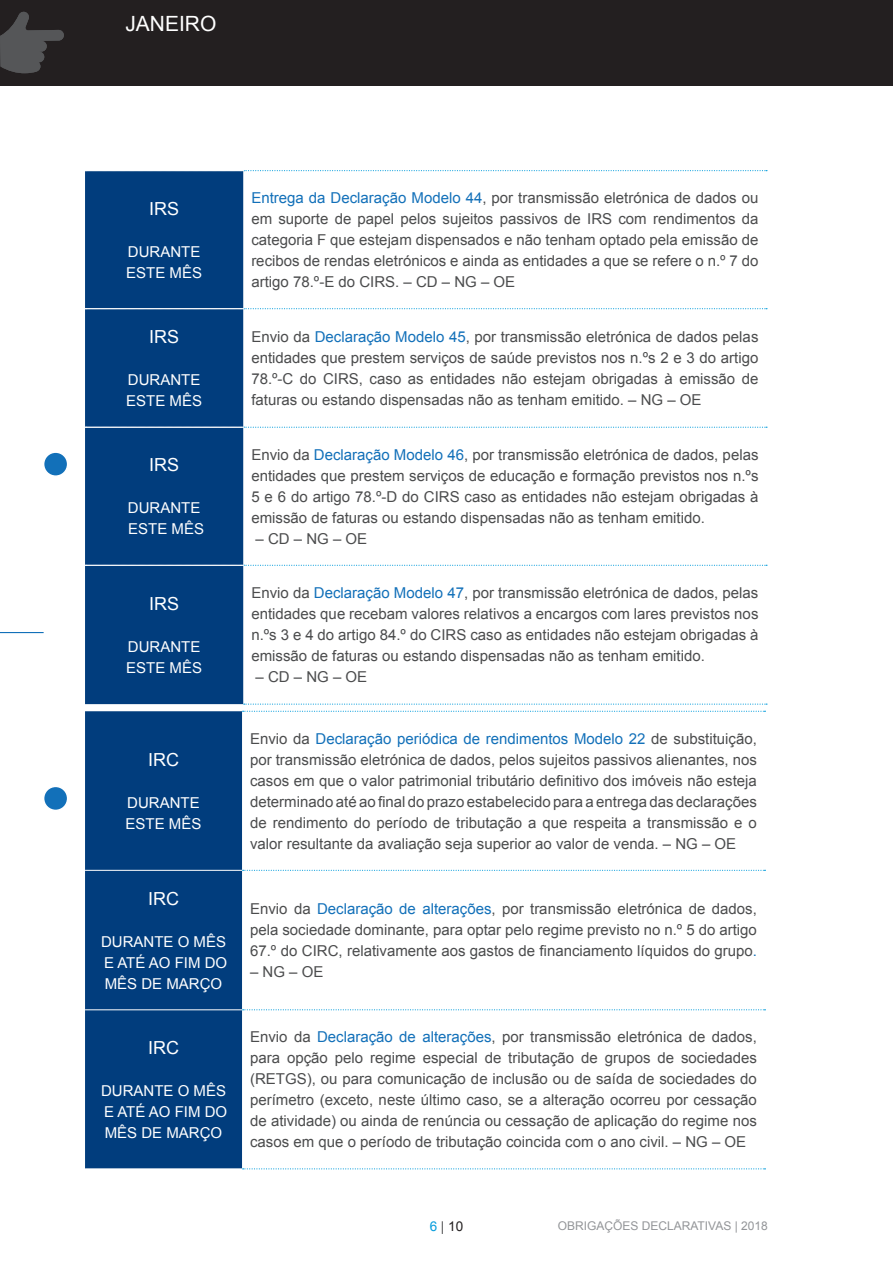
<style>
.page{position:relative;width:893px;height:1263px;background:#fff}
.page>*{position:absolute;margin:0;border:0;box-sizing:border-box;transform-origin:0 0}
.t1{font:21px "Arial";color:#fff}
.t2{font:18px "Arial";color:#fff}
.t3{font:15px/21px "Arial";color:#4b4c4d;text-align:justify}
.t4{font:15px/21px "Arial";color:#fff}
.t5{font:13.5px "Arial";color:#231f20}
.t6{font:12px "Arial";color:#939598}
.s1{color:#1270b9}
.s2{color:#069ddc}
.s3{color:#4b4c4d}
</style>
<div class="page">
<div style="left:44px;top:452px;width:24px;height:24px;background:#1270b9;border-radius:50%"></div>
<div style="left:43px;top:451px;width:25px;height:26px;border:2px solid #fff;border-radius:50%"></div>
<div style="left:44px;top:786px;width:24px;height:24px;background:#1270b9;border-radius:50%"></div>
<div style="left:43px;top:786px;width:25px;height:25px;border:2px solid #fff;border-radius:50%"></div>
<hr style="left:0;top:632px;width:44px;height:1px;background:#1270b9">
<div style="left:85px;top:171px;width:158px;height:533px;background:#013d7d"></div>
<svg style="left:244px;top:703px;width:523px;height:2px"></svg>
<svg style="left:85px;top:565px;width:682px;height:1px"></svg>
<svg style="left:243px;top:170px;width:524px;height:1px"></svg>
<svg style="left:85px;top:308px;width:682px;height:1px"></svg>
<svg style="left:85px;top:427px;width:682px;height:1px"></svg>
<div style="left:85px;top:711px;width:157px;height:457px;background:#013d7d"></div>
<svg style="left:243px;top:711px;width:522px;height:1px"></svg>
<svg style="left:243px;top:870px;width:522px;height:1px"></svg>
<svg style="left:243px;top:1009px;width:522px;height:1px"></svg>
<svg style="left:243px;top:1168px;width:522px;height:1px"></svg>
<hr style="left:85px;top:870px;width:157px;height:1px;background:#fff">
<hr style="left:85px;top:1009px;width:157px;height:1px;background:#fff">
<div style="left:0;top:0;width:893px;height:85px;background:#231f20"></div>
<svg style="left:0;top:12px;width:64px;height:61px"></svg>
<h1 class="t1" style="left:125px;top:10px;width:93px">JANEIRO</h1>
<p class="t2" style="left:149px;top:197px;width:32px">IRS</p>
<p class="t4" style="left:126px;top:241px;width:77px">DURANTE<br>ESTE MÊS</p>
<p class="t2" style="left:149px;top:325px;width:32px">IRS</p>
<p class="t4" style="left:126px;top:369px;width:77px">DURANTE<br>ESTE MÊS</p>
<p class="t2" style="left:149px;top:453px;width:32px">IRS</p>
<p class="t4" style="left:128px;top:498px;width:78px">DURANTE<br>ESTE MÊS</p>
<p class="t2" style="left:149px;top:592px;width:32px">IRS</p>
<p class="t4" style="left:126px;top:636px;width:77px">DURANTE<br>ESTE MÊS</p>
<p class="t2" style="left:148px;top:748px;width:32px">IRC</p>
<p class="t4" style="left:126px;top:792px;width:77px">DURANTE<br>ESTE MÊS</p>
<p class="t2" style="left:148px;top:886px;width:32px">IRC</p>
<p class="t4" style="left:101px;top:931px;width:128px;text-align:justify">DURANTE O MÊS E ATÉ AO FIM DO MÊS DE MARÇO</p>
<p class="t2" style="left:148px;top:1036px;width:32px">IRC</p>
<p class="t4" style="left:101px;top:1080px;width:128px;text-align:justify">DURANTE O MÊS E ATÉ AO FIM DO MÊS DE MARÇO</p>
<p class="t3" style="left:251px;top:188px;width:509px"><span class="s1">Entrega da Declaração Modelo 44</span>, por transmissão eletrónica de dados ou em suporte de papel pelos sujeitos passivos de IRS com rendimentos da categoria F que estejam dispensados e não tenham optado pela emissão de recibos de rendas eletrónicos e ainda as entidades a que se refere o n.º 7 do artigo 78.º-E do CIRS. – CD – NG – OE</p>
<p class="t3" style="left:251px;top:326px;width:509px">Envio da <span class="s1">Declaração Modelo 45</span>, por transmissão eletrónica de dados pelas entidades que prestem serviços de saúde previstos nos n.ºs 2 e 3 do artigo 78.º-C do CIRS, caso as entidades não estejam obrigadas à emissão de faturas ou estando dispensadas não as tenham emitido. – NG – OE</p>
<p class="t3" style="left:251px;top:444px;width:509px">Envio da <span class="s1">Declaração Modelo 46</span>, por transmissão eletrónica de dados, pelas entidades que prestem serviços de educação e formação previstos nos n.ºs 5 e 6 do artigo 78.º-D do CIRS caso as entidades não estejam obrigadas à emissão de faturas ou estando dispensadas não as tenham emitido.</p>
<p class="t3" style="left:255px;top:528px;width:113px">– CD – NG – OE</p>
<p class="t3" style="left:251px;top:582px;width:509px">Envio da <span class="s1">Declaração Modelo 47</span>, por transmissão eletrónica de dados, pelas entidades que recebam valores relativos a encargos com lares previstos nos n.ºs 3 e 4 do artigo 84.º do CIRS caso as entidades não estejam obrigadas à emissão de faturas ou estando dispensadas não as tenham emitido.</p>
<p class="t3" style="left:255px;top:666px;width:113px">– CD – NG – OE</p>
<p class="t3" style="left:250px;top:728px;width:508px">Envio da <span class="s1">Declaração periódica de rendimentos Modelo 22</span> de substituição, por transmissão eletrónica de dados, pelos sujeitos passivos alienantes, nos casos em que o valor patrimonial tributário definitivo dos imóveis não esteja determinado até ao final do prazo estabelecido para a entrega das declarações de rendimento do período de tributação a que respeita a transmissão e o valor resultante da avaliação seja superior ao valor de venda. – NG – OE</p>
<p class="t3" style="left:250px;top:898px;width:508px">Envio da <span class="s1">Declaração de alterações</span>, por transmissão eletrónica de dados, pela sociedade dominante, para optar pelo regime previsto no n.º 5 do artigo 67.º do CIRC, relativamente aos gastos de financiamento líquidos do grupo<span class="s1">.</span></p>
<p class="t3" style="left:250px;top:961px;width:75px">– NG – OE</p>
<p class="t3" style="left:250px;top:1027px;width:508px">Envio da <span class="s1">Declaração de alterações</span>, por transmissão eletrónica de dados, para opção pelo regime especial de tributação de grupos de sociedades (RETGS), ou para comunicação de inclusão ou de saída de sociedades do perímetro (exceto, neste último caso, se a alteração ocorreu por cessação de atividade) ou ainda de renúncia ou cessação de aplicação do regime nos casos em que o período de tributação coincida com o ano civil. – NG – OE</p>
<p class="t5" style="left:430px;top:1218px;width:35px"><span class="s2">6</span> <span class="s3">|</span> 10</p>
<p class="t6" style="left:558px;top:1218px;width:212px">OBRIGAÇÕES DECLARATIVAS | 2018</p>
</div>
